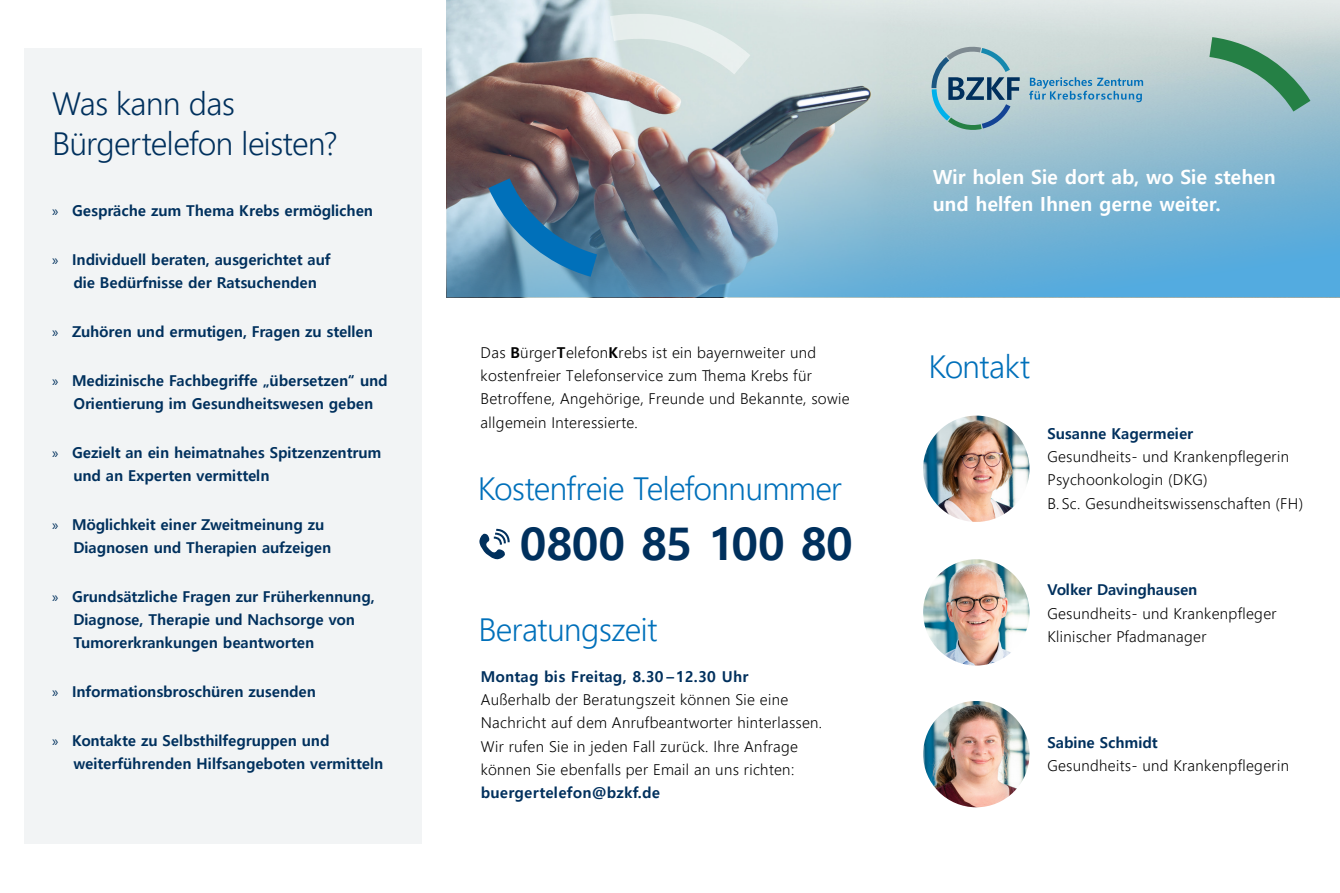
<style>
.page{position:relative;width:1340px;height:893px;background:#fff}
.page>*{position:absolute;margin:0;border:0;box-sizing:border-box;transform-origin:0 0}
.Überschrift{font:700 45px "Malgun Gothic";color:#00305d}
.t1{font:300 31.5px "Malgun Gothic";letter-spacing:-.02em;color:#0070ba}
.t2{font:300 31.5px/40.5px "Malgun Gothic";letter-spacing:-.02em;color:#00305d}
.Head_klein_Auszug{font:700 19.5px/27px "Malgun Gothic";color:#fff}
.Fließ_groß{font:700 15px/23.2px "Malgun Gothic";color:#00305d}
.Fließ_groß-2{font:300 15px/23.2px "Malgun Gothic";letter-spacing:.02em;color:#000}
.Fließ_groß_Bold{font:700 15px "Malgun Gothic";color:#00305d}
.Fließ_groß-3{font:700 15px "Malgun Gothic";letter-spacing:.02em;color:#00305d}
.s1{font-family:"Myriad Pro";font-weight:400}
.s2{font-weight:700}
.s3{font-weight:700;color:#00305d}
</style>
<div class="page">
<div style="left:24px;top:48px;width:398px;height:796px;background:#f2f4f5"></div>
<svg style="left:479px;top:529px;width:31px;height:31px"></svg>
<svg style="left:446px;top:0;width:893px;height:297px;background:#92b1c2"></svg>
<svg style="left:1188px;top:24px;width:141px;height:110px;background:#9ec0bd"></svg>
<svg style="left:468px;top:153px;width:154px;height:141px;background:#597892"></svg>
<svg style="left:931px;top:47px;width:88px;height:83px;background:#97b5be"></svg>
<svg style="left:1029px;top:77px;width:114px;height:25px;background:#8eb8cc"></svg>
<img style="left:923px;top:559px;width:106px;height:106px;border-radius:53px">
<img style="left:923px;top:416px;width:106px;height:106px;border-radius:53px">
<img style="left:923px;top:701px;width:106px;height:106px;border-radius:53px">
<svg style="left:606px;top:0;width:159px;height:100px;background:#d3d9d7"></svg>
<p class="t2" style="left:52px;top:83px;width:287px">Was kann das<br>Bürgertelefon leisten?</p>
<p class="Fließ_groß" style="left:52px;top:199px;width:322px"><span class="s1">»</span> Gespräche zum Thema Krebs ermöglichen</p>
<p class="Fließ_groß" style="left:52px;top:248px;width:280px;text-align:center"><span class="s1">»</span> Individuell beraten, ausgerichtet auf die Bedürfnisse der Ratsuchenden</p>
<p class="Fließ_groß" style="left:52px;top:320px;width:322px"><span class="s1">»</span> Zuhören und ermutigen, Fragen zu stellen</p>
<p class="Fließ_groß" style="left:52px;top:369px;width:337px;text-align:center"><span class="s1">»</span> Medizinische Fachbegriffe „übersetzen“ und<br>Orientierung im Gesundheitswesen geben</p>
<p class="Fließ_groß" style="left:73px;top:441px;width:309px;text-indent:-21px"><span class="s1">»</span> Gezielt an ein heimatnahes Spitzenzentrum und an Experten vermitteln</p>
<p class="Fließ_groß" style="left:73px;top:513px;width:259px;text-indent:-21px"><span class="s1">»</span> Möglichkeit einer Zweitmeinung zu<br>Diagnosen und Therapien aufzeigen</p>
<p class="Fließ_groß" style="left:73px;top:585px;width:303px;text-indent:-21px"><span class="s1">»</span> Grundsätzliche Fragen zur Früherkennung,<br>Diagnose, Therapie und Nachsorge von<br>Tumorerkrankungen beantworten</p>
<p class="Fließ_groß" style="left:52px;top:680px;width:265px"><span class="s1">»</span> Informationsbroschüren zusenden</p>
<p class="Fließ_groß" style="left:73px;top:729px;width:311px;text-indent:-21px"><span class="s1">»</span> Kontakte zu Selbsthilfegruppen und weiterführenden Hilfsangeboten vermitteln</p>
<p class="Fließ_groß-2" style="left:480px;top:341px;width:337px">Das <span class="s2">B</span>ürger<span class="s2">T</span>elefon<span class="s2">K</span>rebs ist ein bayernweiter und</p>
<p class="Fließ_groß-2" style="left:480px;top:364px;width:370px">kostenfreier Telefonservice zum Thema Krebs für<br>Betroffene, Angehörige, Freunde und Bekannte, sowie allgemein Interessierte.</p>
<p class="t1" style="left:478px;top:470px;width:366px">Kostenfreie Telefonnummer</p>
<p class="Überschrift" style="left:520px;top:517px;width:334px">0800 85 100 80</p>
<p class="t1" style="left:478px;top:611px;width:180px">Beratungszeit</p>
<p class="Fließ_groß-3" style="left:480px;top:667px;width:269px">Montag bis Freitag, 8.30 –12.30 Uhr</p>
<p class="Fließ_groß-2" style="left:480px;top:688px;width:309px">Außerhalb der Beratungszeit können Sie eine</p>
<p class="Fließ_groß-2" style="left:480px;top:711px;width:343px">Nachricht auf dem Anrufbeantworter hinterlassen.</p>
<p class="Fließ_groß-2" style="left:480px;top:735px;width:319px">Wir rufen Sie in jeden Fall zurück. Ihre Anfrage</p>
<p class="Fließ_groß-2" style="left:480px;top:758px;width:315px">können Sie ebenfalls per Email an uns richten: <span class="s3">buergertelefon@bzkf.de</span></p>
<p class="Head_klein_Auszug" style="left:932px;top:163px;width:344px">Wir holen Sie dort ab, wo Sie stehen und helfen Ihnen gerne weiter.</p>
<p class="t1" style="left:928px;top:348px;width:103px">Kontakt</p>
<p class="Fließ_groß_Bold" style="left:1047px;top:424px;width:147px">Susanne Kagermeier</p>
<p class="Fließ_groß-2" style="left:1047px;top:445px;width:243px">Gesundheits- und Krankenpflegerin</p>
<p class="Fließ_groß-2" style="left:1047px;top:468px;width:162px">Psychoonkologin (DKG)</p>
<p class="Fließ_groß-2" style="left:1047px;top:492px;width:257px">B. Sc. Gesundheitswissenschaften (FH)</p>
<p class="Fließ_groß_Bold" style="left:1047px;top:581px;width:151px">Volker Davinghausen</p>
<p class="Fließ_groß-2" style="left:1047px;top:602px;width:231px">Gesundheits- und Krankenpfleger</p>
<p class="Fließ_groß-2" style="left:1047px;top:625px;width:161px">Klinischer Pfadmanager</p>
<p class="Fließ_groß_Bold" style="left:1047px;top:733px;width:112px">Sabine Schmidt</p>
<p class="Fließ_groß-2" style="left:1047px;top:754px;width:243px">Gesundheits- und Krankenpflegerin</p>
</div>
